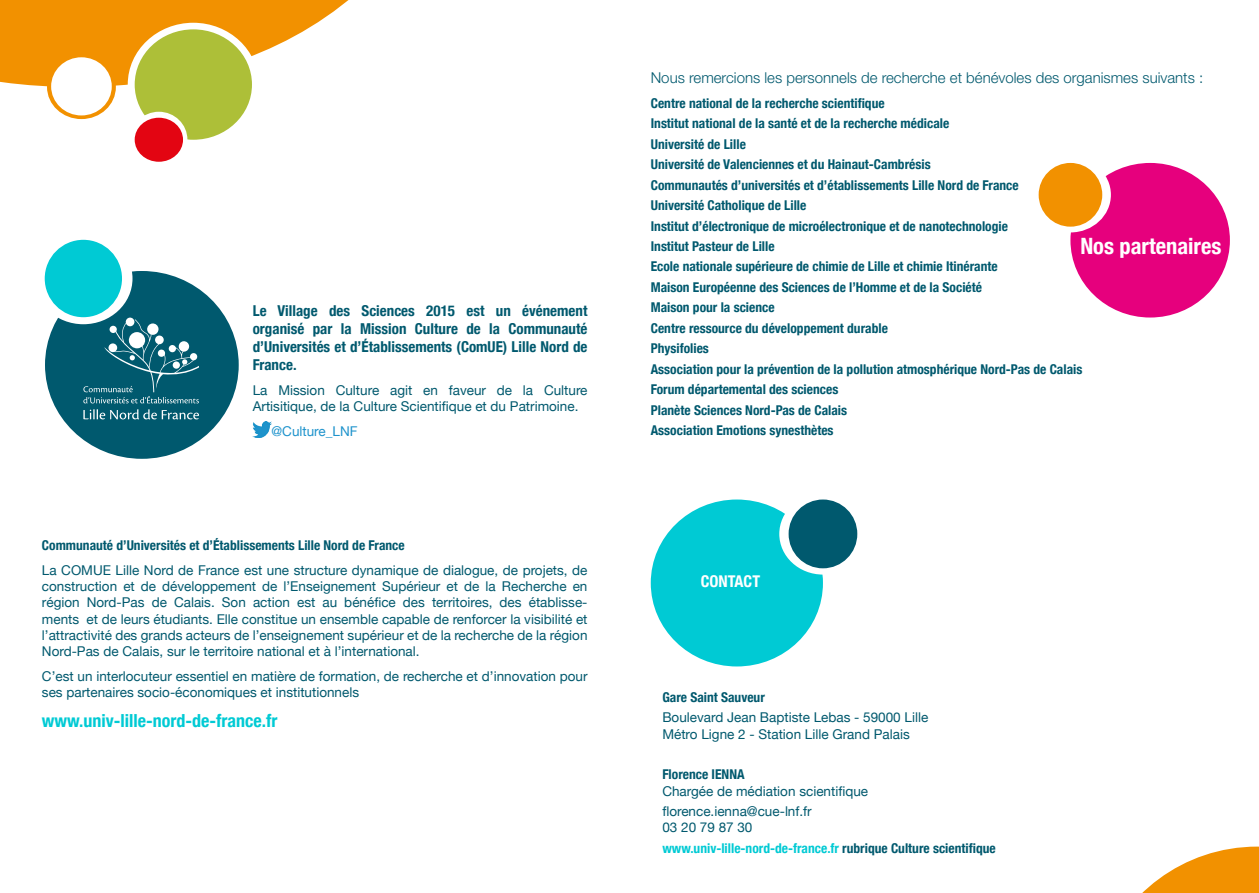
<style>
.page{position:relative;width:1259px;height:893px;background:#fff}
.page>*{position:absolute;margin:0;border:0;box-sizing:border-box;transform-origin:0 0}
.t1{font:700 condensed 22.5px "Helvetica Neue";color:#fff}
.t2{font:700 condensed 18px "Helvetica Neue";color:#00cad4}
.t3{font:700 condensed 16.2px "Helvetica Neue";color:#fff}
.t4{font:700 condensed 15px/18px "Helvetica Neue";color:#00596e;text-align:justify}
.t5{font:300 15px "Helvetica Neue";color:#00596e}
.t6{font:13.5px/16.2px "Helvetica Neue";color:#00596e}
.t7{font:700 condensed 13.5px "Helvetica Neue";color:#00596e}
.t8{font:700 condensed 13.5px "Helvetica Neue";color:#00cad4}
.t9{font:13.5px "Helvetica Neue";color:#1e93cc}
.s1{color:#00596e}
</style>
<div class="page">
<div style="left:1070px;top:163px;width:160px;height:155px;background:#e6007d;border-radius:50%"></div>
<div style="left:1030px;top:157px;width:81px;height:75px;background:#fff;border-radius:50%"></div>
<div style="left:1038px;top:163px;width:64px;height:64px;background:#f29100;border-radius:50%"></div>
<svg style="left:1142px;top:847px;width:117px;height:46px"></svg>
<div style="left:651px;top:499px;width:172px;height:167px;background:#00cad4;border-radius:50%"></div>
<div style="left:779px;top:493px;width:87px;height:82px;background:#fff;border-radius:50%"></div>
<div style="left:788px;top:499px;width:69px;height:69px;background:#00596e;border-radius:50%"></div>
<div style="left:45px;top:271px;width:194px;height:188px;background:#00596e;border-radius:50%"></div>
<div style="left:34px;top:233px;width:98px;height:91px;background:#fff;border-radius:50%"></div>
<div style="left:45px;top:240px;width:77px;height:77px;background:#00cad4;border-radius:50%"></div>
<svg style="left:83px;top:409px;width:116px;height:10px"></svg>
<svg style="left:83px;top:318px;width:116px;height:85px"></svg>
<svg style="left:0;top:0;width:349px;height:120px;fill:#f29100"></svg>
<svg style="left:47px;top:55px;width:69px;height:64px"></svg>
<div style="left:51px;top:57px;width:61px;height:58px;background:#fff;border-radius:50%"></div>
<div style="left:128px;top:23px;width:131px;height:123px;background:#fff;border-radius:50%"></div>
<div style="left:135px;top:29px;width:117px;height:111px;background:#adbf38;border-radius:50%"></div>
<div style="left:130px;top:112px;width:57px;height:56px;background:#fff;border-radius:50%"></div>
<div style="left:135px;top:118px;width:48px;height:44px;background:#e30512;border-radius:50%"></div>
<img style="left:253px;top:422px;width:18px;height:15px">
<p class="t4" style="left:253px;top:301px;width:336px">Le Village des Sciences 2015 est un événement organisé par la Mission Culture de la Communauté d’Universités et d’Établissements (ComUE) Lille Nord de France.</p>
<p class="t6" style="left:253px;top:383px;width:336px">La Mission Culture agit en faveur de la Culture<br>Artisitique, de la Culture Scientifique et du Patrimoine.</p>
<p class="t9" style="left:271px;top:421px;width:88px">@Culture_LNF</p>
<p class="t7" style="left:42px;top:534px;width:364px">Communauté d’Universités et d’Établissements Lille Nord de France</p>
<p class="t6" style="left:42px;top:563px;width:547px;text-align:justify">La COMUE Lille Nord de France est une structure dynamique de dialogue, de projets, de construction et de développement de l’Enseignement Supérieur et de la Recherche en région Nord-Pas de Calais. Son action est au bénéfice des territoires, des établisse&shy;ments et de leurs étudiants. Elle constitue un ensemble capable de renforcer la visibilité et l’attractivité des grands acteurs de l’enseignement supérieur et de la recherche de la région Nord-Pas de Calais, sur le territoire national et à l’international.</p>
<p class="t6" style="left:42px;top:669px;width:547px">C’est un interlocuteur essentiel en matière de formation, de recherche et d’innovation pour ses partenaires socio-économiques et institutionnels</p>
<p class="t2" style="left:42px;top:706px;width:237px">www.univ-lille-nord-de-france.fr</p>
<p class="t5" style="left:651px;top:69px;width:554px">Nous remercions les personnels de recherche et bénévoles des organismes suivants :</p>
<p class="t7" style="left:651px;top:92px;width:235px">Centre national de la recherche scientifique</p>
<p class="t7" style="left:651px;top:112px;width:300px">Institut national de la santé et de la recherche médicale</p>
<p class="t7" style="left:651px;top:133px;width:97px">Université de Lille</p>
<p class="t7" style="left:651px;top:153px;width:281px">Université de Valenciennes et du Hainaut-Cambrésis</p>
<p class="t7" style="left:651px;top:174px;width:369px">Communautés d’universités et d’établissements Lille Nord de France</p>
<p class="t7" style="left:651px;top:194px;width:157px">Université Catholique de Lille</p>
<p class="t7" style="left:651px;top:215px;width:359px">Institut d’électronique de microélectronique et de nanotechnologie</p>
<p class="t7" style="left:651px;top:235px;width:125px">Institut Pasteur de Lille</p>
<p class="t7" style="left:651px;top:255px;width:348px">Ecole nationale supérieure de chimie de Lille et chimie Itinérante</p>
<p class="t7" style="left:651px;top:276px;width:333px">Maison Européenne des Sciences de l’Homme et de la Société</p>
<p class="t7" style="left:651px;top:296px;width:125px">Maison pour la science</p>
<p class="t7" style="left:651px;top:317px;width:239px">Centre ressource du développement durable</p>
<p class="t7" style="left:651px;top:337px;width:60px">Physifolies</p>
<p class="t7" style="left:651px;top:358px;width:433px">Association pour la prévention de la pollution atmosphérique Nord-Pas de Calais</p>
<p class="t7" style="left:651px;top:378px;width:189px">Forum départemental des sciences</p>
<p class="t7" style="left:651px;top:399px;width:198px">Planète Sciences Nord-Pas de Calais</p>
<p class="t7" style="left:651px;top:419px;width:184px">Association Emotions synesthètes</p>
<p class="t1" style="left:1080px;top:227px;width:143px">Nos partenaires</p>
<p class="t3" style="left:701px;top:568px;width:61px">CONTACT</p>
<p class="t7" style="left:662px;top:686px;width:104px">Gare Saint Sauveur</p>
<p class="t6" style="left:662px;top:710px;width:267px">Boulevard Jean Baptiste Lebas - 59000 Lille</p>
<p class="t6" style="left:662px;top:726px;width:249px">Métro Ligne 2 - Station Lille Grand Palais</p>
<p class="t7" style="left:662px;top:763px;width:84px">Florence IENNA</p>
<p class="t6" style="left:662px;top:783px;width:207px">Chargée de médiation scientifique</p>
<p class="t6" style="left:662px;top:804px;width:151px">florence.ienna@cue-lnf.fr</p>
<p class="t6" style="left:662px;top:820px;width:92px">03 20 79 87 30</p>
<p class="t8" style="left:662px;top:837px;width:335px">www.univ-lille-nord-de-france.fr <span class="s1">rubrique Culture scientifique</span></p>
</div>
